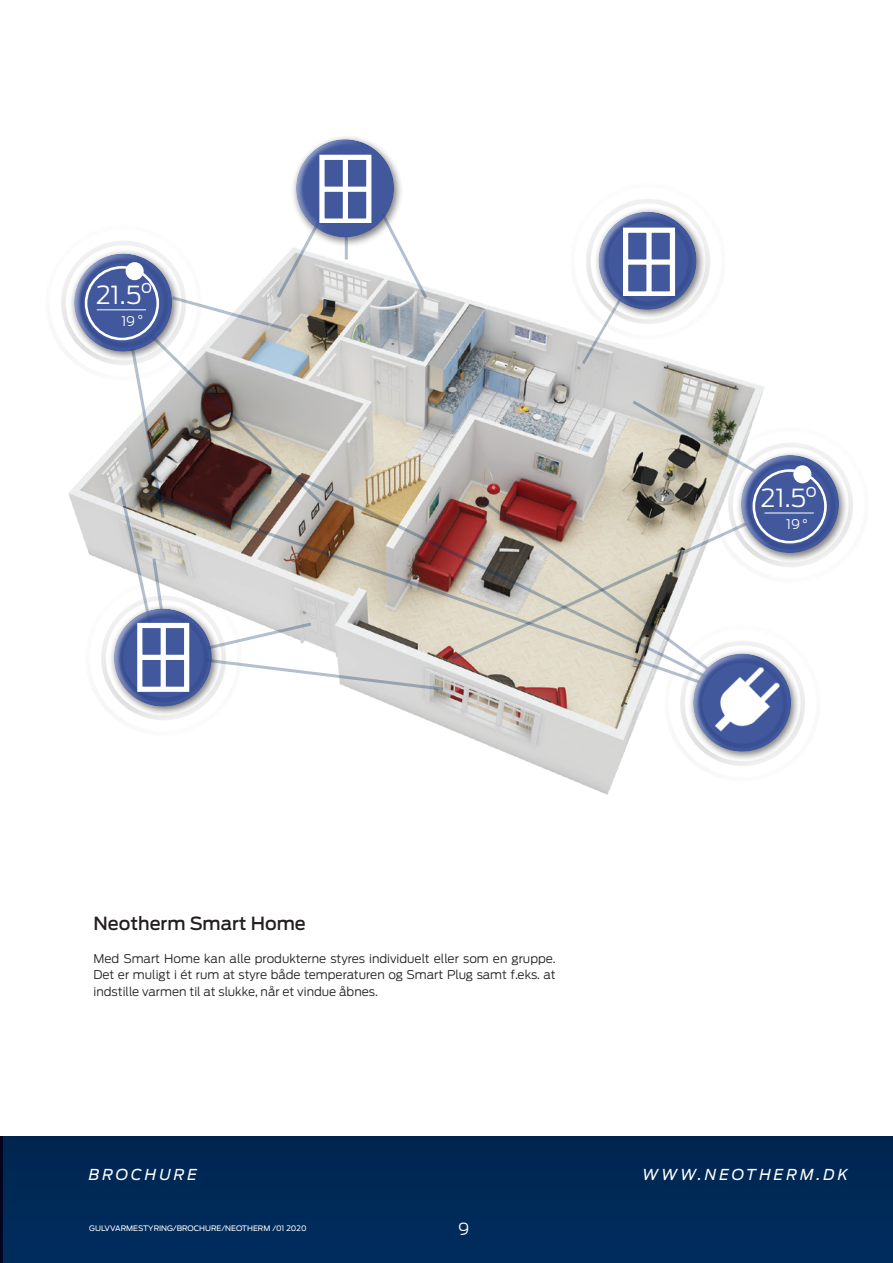
<style>
.page{position:relative;width:893px;height:1263px;background:#fff}
.page>*{position:absolute;margin:0;border:0;box-sizing:border-box;transform-origin:0 0}
.t1{font:300 24.75px "Antenna";color:#fff}
.t2{font:300 21.45px "Antenna";color:#fff}
.t3{font:500 18px "Antenna";color:#231f20}
.t4{font:300 16.5px "Antenna";color:#fff}
.t5{font:italic 15px "Antenna";letter-spacing:.2em;color:#fff}
.t6{font:300 13.2px "Antenna";color:#fff}
.t7{font:300 12px/16.5px "Antenna";color:#231f20;text-align:justify}
.t8{font:7.5px "Antenna";color:#fff}
.s1{font-size:16.5px}
</style>
<div class="page">
<div style="left:0;top:1137px;width:893px;height:126px;background:#002957"></div>
<img style="left:68px;top:385px;width:697px;height:410px">
<div style="left:291px;top:135px;width:113px;height:113px;background:#231f20;opacity:.69"></div>
<div style="left:295px;top:137px;width:69px;height:102px;background:#fff;opacity:.72"></div>
<img style="left:82px;top:575px;width:165px;height:173px">
<div style="left:109px;top:604px;width:113px;height:113px;background:#231f20;opacity:.69"></div>
<div style="left:113px;top:606px;width:69px;height:102px;background:#fff;opacity:.72"></div>
<img style="left:61px;top:241px;width:56px;height:152px">
<div style="left:69px;top:249px;width:113px;height:113px;background:#231f20;opacity:.69"></div>
<div style="left:73px;top:251px;width:69px;height:102px;background:#fff;opacity:.72"></div>
<img style="left:757px;top:422px;width:96px;height:173px">
<div style="left:736px;top:450px;width:113px;height:113px;background:#231f20;opacity:.69"></div>
<svg style="left:741px;top:455px;width:98px;height:98px"></svg>
<div style="left:740px;top:452px;width:69px;height:102px;background:#fff;opacity:.72"></div>
<div style="left:751px;top:467px;width:76px;height:74px;background:#fff;opacity:.75"></div>
<div style="left:751px;top:471px;width:76px;height:74px;background:#231f20;opacity:.75"></div>
<div style="left:793px;top:465px;width:18px;height:18px;background:#fff;border-radius:50%"></div>
<hr style="left:764px;top:513px;width:50px;height:1px;background:#fff">
<div style="left:83px;top:264px;width:76px;height:74px;background:#fff;opacity:.75"></div>
<div style="left:83px;top:268px;width:76px;height:74px;background:#231f20;opacity:.75"></div>
<hr style="left:97px;top:309px;width:49px;height:1px;background:#fff">
<svg style="left:117px;top:155px;width:640px;height:537px"></svg>
<img style="left:661px;top:620px;width:144px;height:173px">
<div style="left:688px;top:649px;width:113px;height:113px;background:#231f20;opacity:.69"></div>
<div style="left:692px;top:651px;width:69px;height:102px;background:#fff;opacity:.72"></div>
<img style="left:680px;top:651px;width:124px;height:91px">
<p class="t1" style="left:96px;top:280px;width:47px">21.5</p>
<p class="t2" style="left:140px;top:279px;width:14px">°</p>
<p class="t6" style="left:121px;top:313px;width:25px">19<span class="s1">˚</span></p>
<p class="t3" style="left:94px;top:912px;width:214px">Neotherm Smart Home</p>
<p class="t7" style="left:94px;top:950px;width:464px">Med Smart Home kan alle produkterne styres individuelt eller som en gruppe.<br>Det er muligt i ét rum at styre både temperaturen og Smart Plug samt f.eks. at indstille varmen til at slukke, når et vindue åbnes.</p>
<p class="t1" style="left:761px;top:484px;width:47px">21.5</p>
<p class="t2" style="left:805px;top:483px;width:14px">°</p>
<p class="t6" style="left:786px;top:517px;width:25px">19<span class="s1">˚</span></p>
<p class="t5" style="left:89px;top:1166px;width:110px">BROCHURE</p>
<p class="t5" style="left:642px;top:1166px;width:207px">WWW.NEOTHERM.DK</p>
<p class="t8" style="left:89px;top:1224px;width:219px">GULVVARMESTYRING/BROCHURE/NEOTHERM /01 2020</p>
<h3 class="t4" style="left:458px;top:1219px;width:13px">9</h3>
</div>
